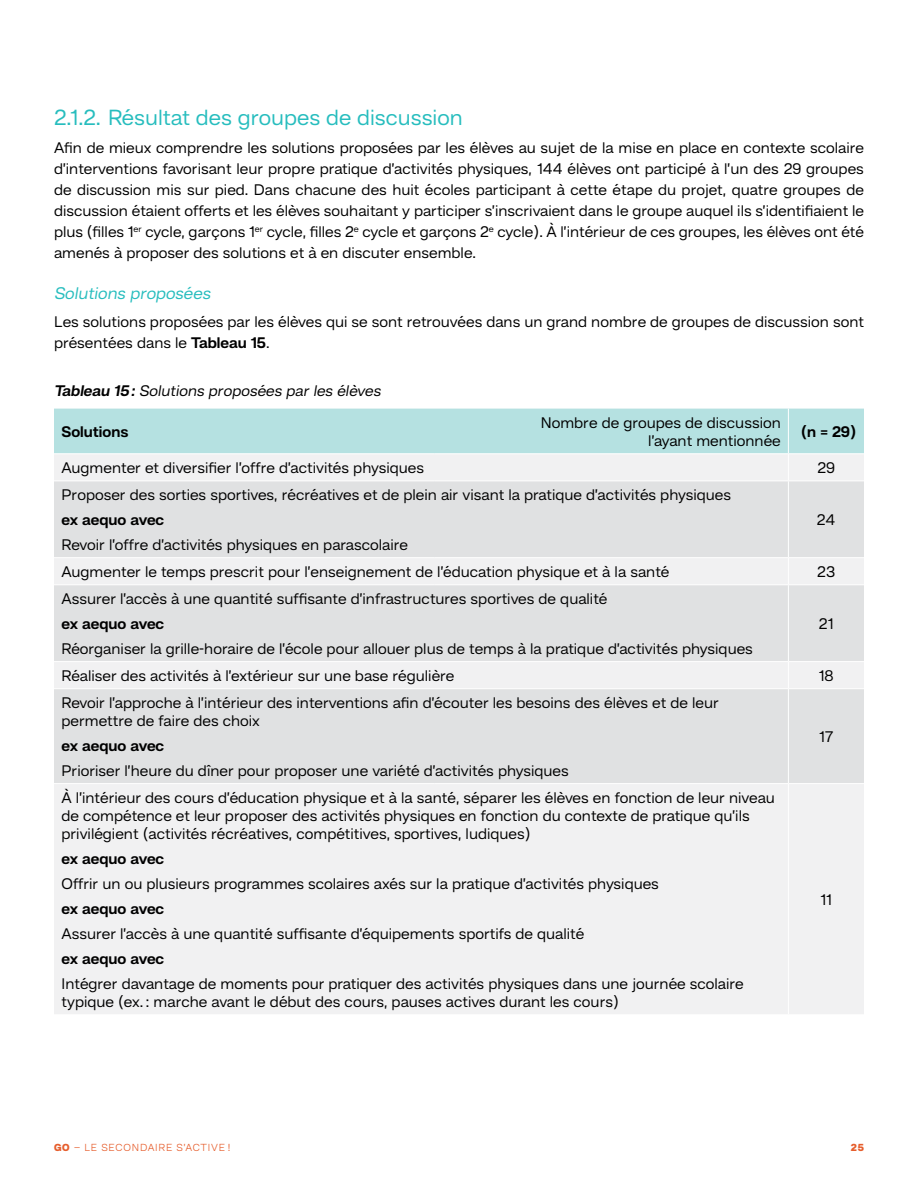
<style>
.page{position:relative;width:918px;height:1188px;background:#fff}
.page>*{position:absolute;margin:0;border:0;box-sizing:border-box;transform-origin:0 0}
.t1{font:22.5px "Hando Trial";color:#27bdbe}
.t2{font:italic 17.25px "Hando Trial";color:#27bdbe}
.t3{font:15.75px/21px "Hando Trial";color:#000}
.t4{font:700 15.75px "Hando Trial";color:#000}
.t5{font:italic 15.75px "Hando Trial";color:#000}
.t6{font:300 10.5px "Hando Trial";letter-spacing:.075em;color:#e65e2d}
.t7{font:900 10.5px "Hando Trial";color:#e65e2d}
.s1{font-weight:700}
.s2{font-weight:900}
</style>
<div class="page">
<div style="left:54px;top:784px;width:810px;height:230px;background:#f1f1f2"></div>
<svg style="left:54px;top:482px;width:810px;height:301px;fill:#e0e1e2"></svg>
<svg style="left:54px;top:409px;width:810px;height:71px"></svg>
<hr style="left:788px;top:481px;width:1px;height:76px;background:#fff">
<hr style="left:54px;top:557px;width:380px;height:1px;background:#fff">
<hr style="left:434px;top:557px;width:354px;height:1px;background:#fff">
<hr style="left:788px;top:557px;width:76px;height:1px;background:#fff">
<svg style="left:788px;top:558px;width:1px;height:26px"></svg>
<hr style="left:54px;top:584px;width:380px;height:1px;background:#fff">
<hr style="left:434px;top:584px;width:354px;height:1px;background:#fff">
<hr style="left:788px;top:584px;width:76px;height:1px;background:#fff">
<hr style="left:788px;top:585px;width:1px;height:76px;background:#fff">
<hr style="left:54px;top:661px;width:380px;height:1px;background:#fff">
<hr style="left:434px;top:661px;width:354px;height:1px;background:#fff">
<hr style="left:788px;top:661px;width:76px;height:1px;background:#fff">
<svg style="left:788px;top:662px;width:1px;height:26px"></svg>
<hr style="left:54px;top:688px;width:380px;height:1px;background:#fff">
<hr style="left:434px;top:688px;width:354px;height:1px;background:#fff">
<hr style="left:788px;top:688px;width:76px;height:1px;background:#fff">
<hr style="left:788px;top:689px;width:1px;height:94px;background:#fff">
<hr style="left:788px;top:784px;width:1px;height:230px;background:#fff">
<hr style="left:788px;top:409px;width:1px;height:44px;background:#fff">
<h1 class="t1" style="left:54px;top:104px;width:410px">2.1.2. Résultat des groupes de discussion</h1>
<p class="t3" style="left:54px;top:137px;width:812px;text-align:justify">Afin de mieux comprendre les solutions proposées par les élèves au sujet de la mise en place en contexte scolaire d’interventions favorisant leur propre pratique d’activités physiques, 144 élèves ont participé à l’un des 29 groupes de discussion mis sur pied. Dans chacune des huit écoles participant à cette étape du projet, quatre groupes de discussion étaient offerts et les élèves souhaitant y participer s’inscrivaient dans le groupe auquel ils s’identifiaient le plus (filles 1<sup>er</sup> cycle, garçons 1<sup>er</sup> cycle, filles 2<sup>e</sup> cycle et garçons 2<sup>e</sup> cycle). À l’intérieur de ces groupes, les élèves ont été amenés à proposer des solutions et à en discuter ensemble.</p>
<p class="t2" style="left:54px;top:283px;width:158px">Solutions proposées</p>
<p class="t3" style="left:54px;top:311px;width:812px">Les solutions proposées par les élèves qui se sont retrouvées dans un grand nombre de groupes de discussion sont présentées dans le <span class="s1">Tableau 15</span>.</p>
<p class="t5" style="left:54px;top:381px;width:328px"><span class="s1">Tableau 15:</span> Solutions proposées par les élèves</p>
<p class="t4" style="left:62px;top:422px;width:68px">Solutions</p>
<p class="t3" style="left:541px;top:413px;width:242px;line-height:18.1px;text-align:right">Nombre de groupes de discussion l’ayant mentionnée</p>
<p class="t4" style="left:801px;top:422px;width:57px">(n = 29)</p>
<p class="t3" style="left:62px;top:457px;width:364px">Augmenter et diversifier l’offre d’activités physiques</p>
<p class="t3" style="left:817px;top:457px;width:19px">29</p>
<p class="t3" style="left:62px;top:484px;width:671px">Proposer des sorties sportives, récréatives et de plein air visant la pratique d’activités physiques</p>
<p class="t4" style="left:62px;top:510px;width:104px">ex aequo avec</p>
<p class="t3" style="left:62px;top:534px;width:348px">Revoir l’offre d’activités physiques en parascolaire</p>
<p class="t3" style="left:817px;top:509px;width:20px">24</p>
<p class="t3" style="left:62px;top:561px;width:609px">Augmenter le temps prescrit pour l’enseignement de l’éducation physique et à la santé</p>
<p class="t3" style="left:817px;top:561px;width:19px">23</p>
<p class="t3" style="left:62px;top:588px;width:547px">Assurer l’accès à une quantité suffisante d’infrastructures sportives de qualité</p>
<p class="t4" style="left:62px;top:614px;width:104px">ex aequo avec</p>
<p class="t3" style="left:62px;top:638px;width:693px">Réorganiser la grille-horaire de l’école pour allouer plus de temps à la pratique d’activités physiques</p>
<p class="t3" style="left:819px;top:613px;width:16px">21</p>
<p class="t3" style="left:62px;top:665px;width:394px">Réaliser des activités à l’extérieur sur une base régulière</p>
<p class="t3" style="left:819px;top:665px;width:16px">18</p>
<p class="t3" style="left:62px;top:693px;width:659px;line-height:18.1px">Revoir l’approche à l’intérieur des interventions afin d’écouter les besoins des élèves et de leur permettre de faire des choix</p>
<p class="t4" style="left:62px;top:736px;width:104px">ex aequo avec</p>
<p class="t3" style="left:62px;top:760px;width:509px">Prioriser l’heure du dîner pour proposer une variété d’activités physiques</p>
<p class="t3" style="left:819px;top:726px;width:15px">17</p>
<p class="t3" style="left:62px;top:788px;width:715px;line-height:18.1px">À l’intérieur des cours d’éducation physique et à la santé, séparer les élèves en fonction de leur niveau de compétence et leur proposer des activités physiques en fonction du contexte de pratique qu’ils privilégient (activités récréatives, compétitives, sportives, ludiques)</p>
<p class="t4" style="left:62px;top:849px;width:104px">ex aequo avec</p>
<p class="t3" style="left:62px;top:873px;width:599px">Offrir un ou plusieurs programmes scolaires axés sur la pratique d’activités physiques</p>
<p class="t4" style="left:62px;top:899px;width:104px">ex aequo avec</p>
<p class="t3" style="left:62px;top:923px;width:524px">Assurer l’accès à une quantité suffisante d’équipements sportifs de qualité</p>
<p class="t4" style="left:62px;top:949px;width:104px">ex aequo avec</p>
<p class="t3" style="left:62px;top:974px;width:684px;line-height:18.1px">Intégrer davantage de moments pour pratiquer des activités physiques dans une journée scolaire typique (ex.: marche avant le début des cours, pauses actives durant les cours)</p>
<p class="t3" style="left:820px;top:889px;width:13px">11</p>
<p class="t6" style="left:54px;top:1141px;width:178px"><span class="s2">GO</span> – LE SECONDAIRE S’ACTIVE !</p>
<p class="t7" style="left:851px;top:1141px;width:15px">25</p>
</div>
